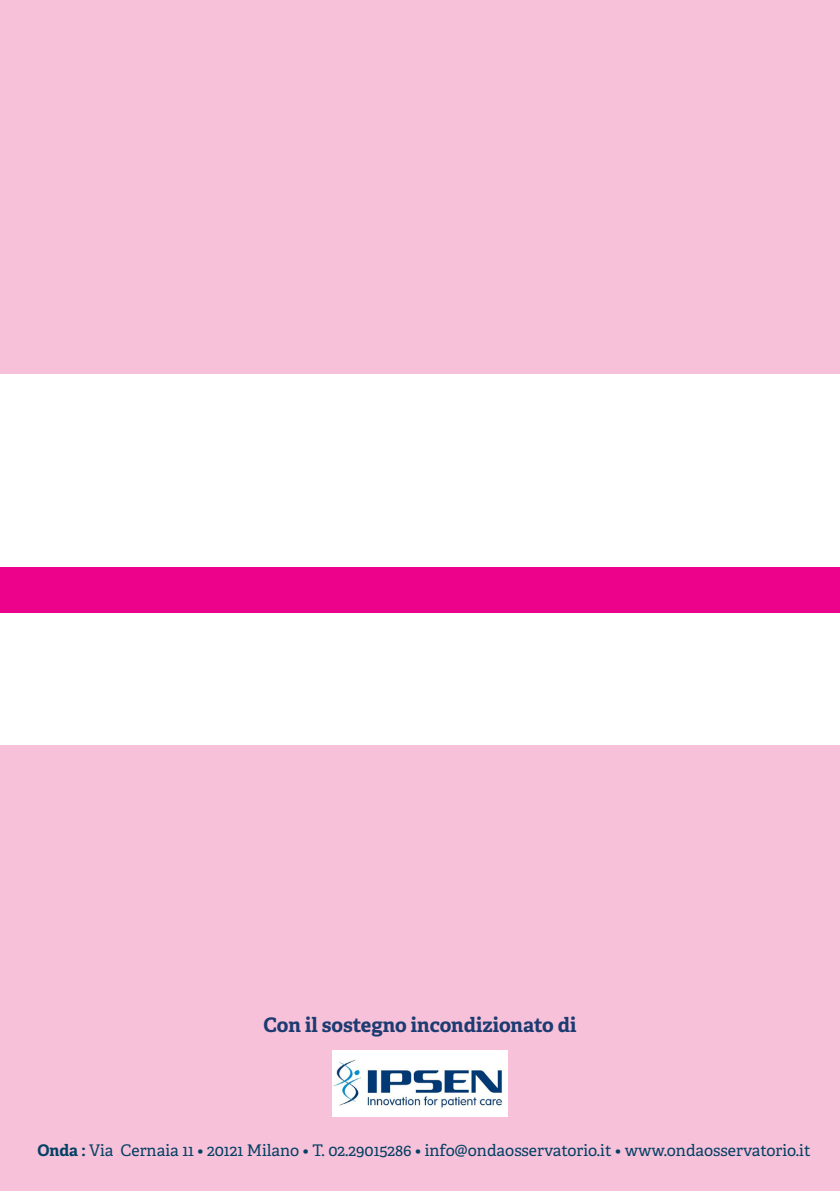
<style>
.page{position:relative;width:840px;height:1191px;background:#fff}
.page>*{position:absolute;margin:0;border:0;box-sizing:border-box;transform-origin:0 0}
.t1{font:700 21px "Adelle";color:#1b3b71}
.titoloindice2{font:700 20px "Adelle";color:#1b3b71}
.t2{font:16px "Adelle";color:#044064}
.s1{font-family:"Adelle Basic";font-weight:700}
</style>
<div class="page">
<div style="left:0;top:0;width:839px;height:1191px;background:#f7c1d9"></div>
<div style="left:0;top:374px;width:839px;height:371px;background:#fff"></div>
<img style="left:332px;top:1050px;width:175px;height:66px">
<div style="left:0;top:567px;width:839px;height:45px;background:#ed028c"></div>
<p class="titoloindice2" style="left:263px;top:1012px;width:314px">Con il sostegno incondizionato di</p>
<h1 class="t1" style="left:96px;top:1135px;width:23px">22</h1>
<p class="t2" style="left:37px;top:1140px;width:774px"><span class="s1">Onda :</span> Via Cernaia 11 • 20121 Milano • T. 02.29015286 • info@ondaosservatorio.it • www.ondaosservatorio.it</p>
</div>
